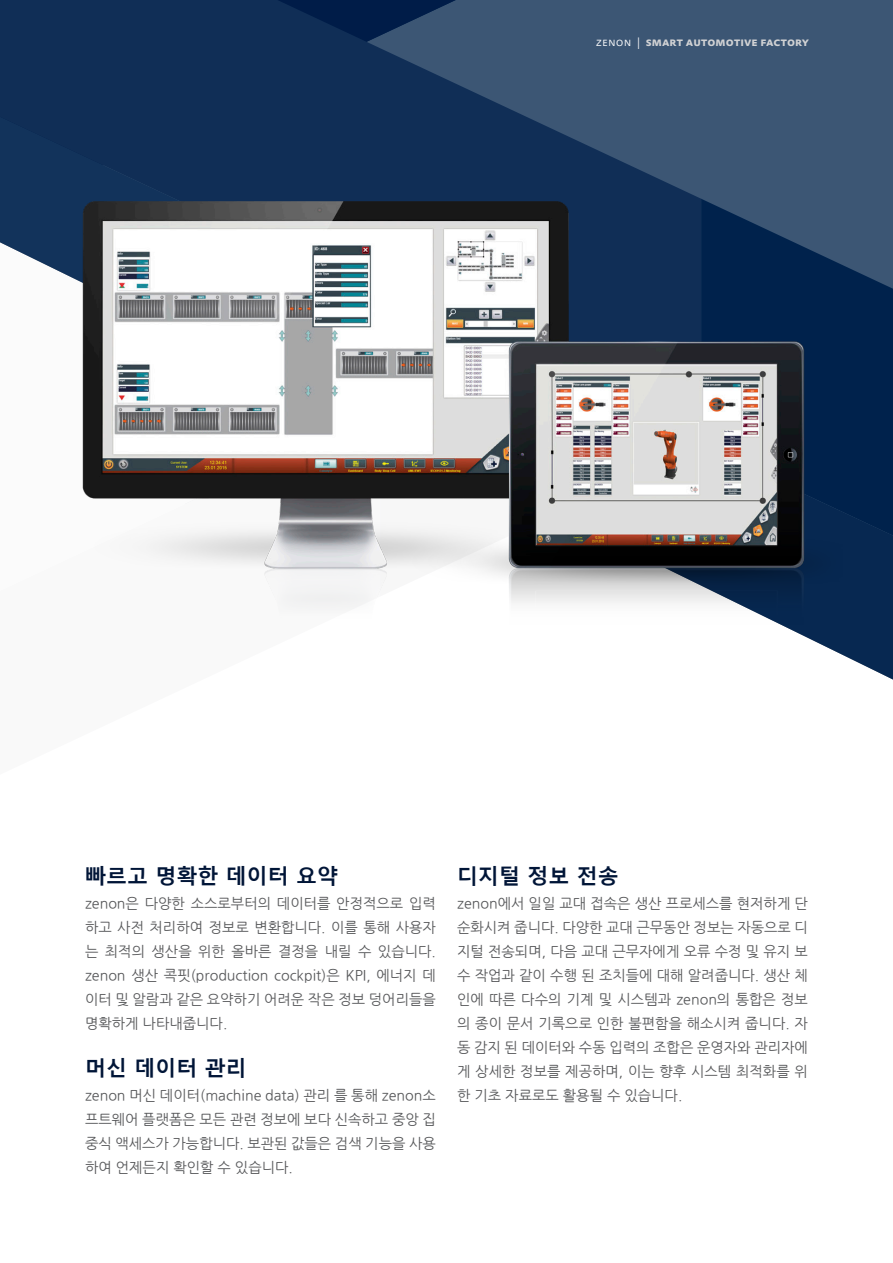
<style>
.page{position:relative;width:893px;height:1263px;background:#fff}
.page>*{position:absolute;margin:0;border:0;box-sizing:border-box;transform-origin:0 0}
.subheadlines_in_copy{font:700 21px "Malgun Gothic";color:#001537}
.copy_justified_KR{font:14.25px/24px "Nanum Gothic";color:#57585a;text-align:justify}
.t1{font:700 12px "DTL Prokyon TOT Caps";letter-spacing:.005em;color:#d1d2d4}
.s1{font-weight:300;color:#fff}
</style>
<div class="page">
<div style="left:701px;top:0;width:180px;height:199px;background:#3c5674"></div>
<svg style="left:842px;top:199px;width:51px;height:247px;background:#123258"></svg>
<svg style="left:786px;top:446px;width:107px;height:233px;fill:#072851"></svg>
<svg style="left:0;top:0;width:701px;height:263px;background:#1e3b5f"></svg>
<img style="left:42px;top:161px;width:800px;height:466px">
<p class="t1" style="left:596px;top:34px;width:215px"><span class="s1">zenon |</span> smart automotive factory</p>
<p class="subheadlines_in_copy" style="left:85px;top:864px;width:255px">빠르고 명확한 데이터 요약</p>
<p class="copy_justified_KR" style="left:85px;top:892px;width:352px">zenon은 다양한 소스로부터의 데이터를 안정적으로 입력 하고 사전 처리하여 정보로 변환합니다. 이를 통해 사용자 는 최적의 생산을 위한 올바른 결정을 내릴 수 있습니다. zenon 생산 콕핏(production cockpit)은 KPI, 에너지 데 이터 및 알람과 같은 요약하기 어려운 작은 정보 덩어리들을 명확하게 나타내줍니다.</p>
<p class="subheadlines_in_copy" style="left:85px;top:1056px;width:163px">머신 데이터 관리</p>
<p class="copy_justified_KR" style="left:85px;top:1084px;width:352px">zenon 머신 데이터(machine data) 관리 를 통해 zenon소 프트웨어 플랫폼은 모든 관련 정보에 보다 신속하고 중앙 집 중식 액세스가 가능합니다. 보관된 값들은 검색 기능을 사용 하여 언제든지 확인할 수 있습니다.</p>
<p class="subheadlines_in_copy" style="left:457px;top:864px;width:163px">디지털 정보 전송</p>
<p class="copy_justified_KR" style="left:457px;top:892px;width:352px">zenon에서 일일 교대 접속은 생산 프로세스를 현저하게 단 순화시켜 줍니다. 다양한 교대 근무동안 정보는 자동으로 디 지털 전송되며, 다음 교대 근무자에게 오류 수정 및 유지 보 수 작업과 같이 수행 된 조치들에 대해 알려줍니다. 생산 체 인에 따른 다수의 기계 및 시스템과 zenon의 통합은 정보 의 종이 문서 기록으로 인한 불편함을 해소시켜 줍니다. 자 동 감지 된 데이터와 수동 입력의 조합은 운영자와 관리자에 게 상세한 정보를 제공하며, 이는 향후 시스템 최적화를 위 한 기초 자료로도 활용될 수 있습니다.</p>
</div>
